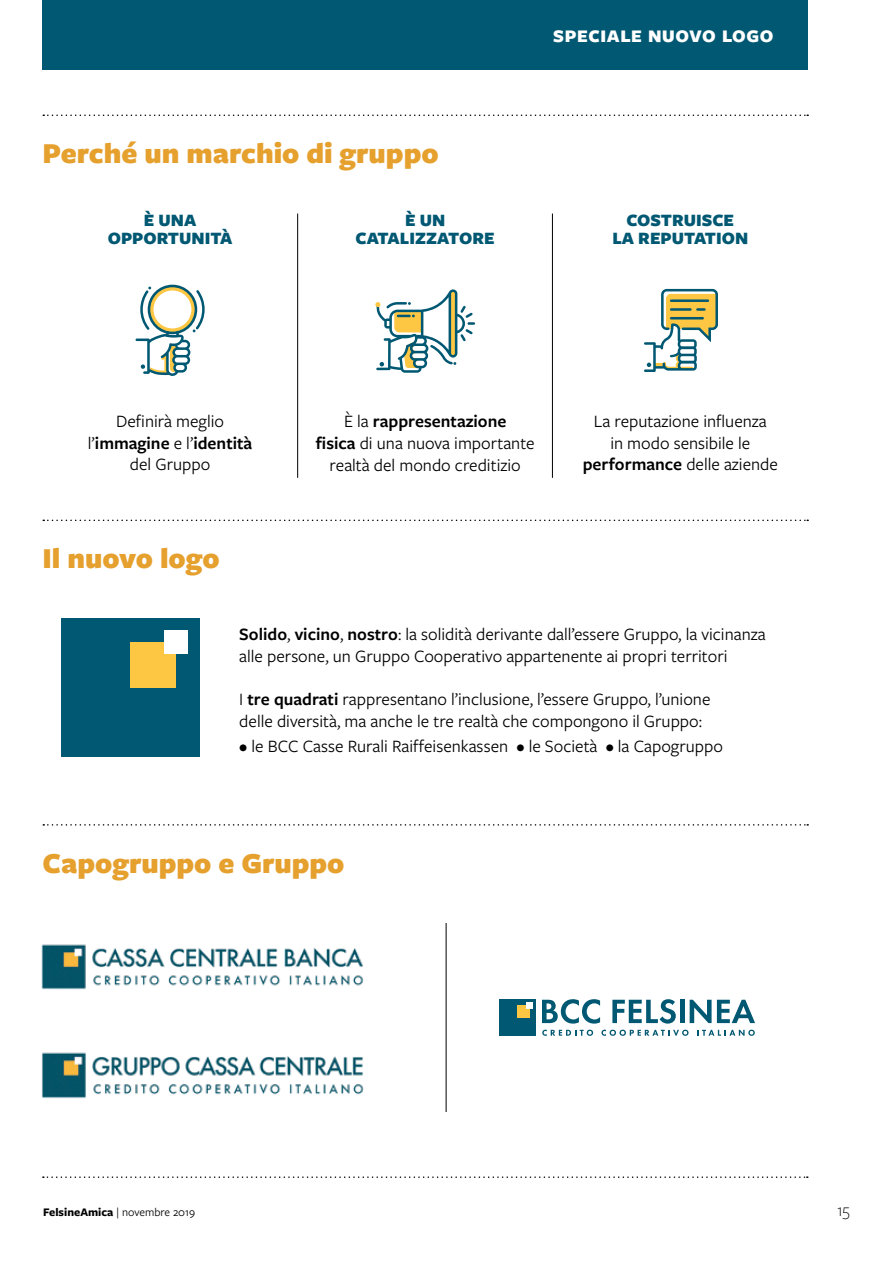
<style>
.page{position:relative;width:893px;height:1263px;background:#fff}
.page>*{position:absolute;margin:0;border:0;box-sizing:border-box;transform-origin:0 0}
.t1{font:900 30px "Freight Sans Pro";color:#e5a02e}
.t2{font:700 24px "Freight Sans Pro";color:#fff}
.t3{font:18px/21.6px "Freight Sans Pro";color:#000;text-align:center}
.t4{font:900 18px/18px "Freight Sans Pro";letter-spacing:.005em;color:#005872;text-align:center}
.t5{font:300 18px "Freight Sans Pro";color:#000}
.t6{font:12px "Freight Sans Pro";color:#000}
.s1{font-weight:600}
.s2{font-weight:700}
</style>
<div class="page">
<div style="left:43px;top:0;width:765px;height:70px;background:#005872"></div>
<svg style="left:644px;top:288px;width:74px;height:84px"></svg>
<svg style="left:136px;top:286px;width:69px;height:90px"></svg>
<div style="left:148px;top:285px;width:49px;height:49px;border:3px solid #005872;border-radius:50%"></div>
<svg style="left:375px;top:289px;width:100px;height:84px"></svg>
<svg style="left:43px;top:824px;width:765px;height:2px"></svg>
<svg style="left:43px;top:520px;width:765px;height:1px"></svg>
<svg style="left:43px;top:115px;width:765px;height:1px"></svg>
<svg style="left:43px;top:1176px;width:765px;height:2px"></svg>
<hr style="left:297px;top:214px;width:1px;height:264px;background:#000">
<hr style="left:446px;top:923px;width:1px;height:189px;background:#000">
<hr style="left:552px;top:214px;width:1px;height:264px;background:#000">
<div style="left:61px;top:619px;width:138px;height:138px;background:#005872"></div>
<div style="left:130px;top:642px;width:46px;height:46px;background:#fdc643"></div>
<div style="left:165px;top:630px;width:23px;height:23px;background:#fff"></div>
<img style="left:41px;top:944px;width:323px;height:46px">
<img style="left:42px;top:1052px;width:322px;height:47px">
<div style="left:499px;top:999px;width:36px;height:37px;background:#005872"></div>
<div style="left:517px;top:1005px;width:12px;height:12px;background:#fdc643"></div>
<svg style="left:526px;top:1002px;width:6px;height:6px"></svg>
<svg style="left:542px;top:999px;width:58px;height:24px"></svg>
<svg style="left:612px;top:999px;width:64px;height:24px"></svg>
<hr style="left:680px;top:1000px;width:4px;height:23px;background:#005872">
<svg style="left:690px;top:1000px;width:65px;height:23px"></svg>
<svg style="left:542px;top:1030px;width:51px;height:6px"></svg>
<svg style="left:601px;top:1030px;width:87px;height:6px"></svg>
<svg style="left:697px;top:1030px;width:58px;height:6px"></svg>
<h1 class="t1" style="left:43px;top:133px;width:398px">Perché un marchio di gruppo</h1>
<p class="t4" style="left:108px;top:210px;width:126px">È UNA<br>OPPORTUNITÀ</p>
<p class="t4" style="left:356px;top:210px;width:141px">È UN<br>CATALIZZATORE</p>
<h2 class="t2" style="left:553px;top:17px;width:110px">SPECIALE nuovo</h2>
<h2 class="t2" style="left:722px;top:17px;width:14px">logo</h2>
<p class="t4" style="left:612px;top:210px;width:137px">COSTRUISCE<br>LA REPUTATION</p>
<p class="t3" style="left:88px;top:410px;width:166px">Definirà meglio l’<span class="s1">immagine</span> e l’<span class="s1">identità </span>del Gruppo</p>
<h1 class="t1" style="left:43px;top:538px;width:179px">Il nuovo logo</h1>
<p class="t3" style="left:316px;top:410px;width:220px">È la <span class="s1">rappresentazione<br>fisica</span> di una nuova importante realtà del mondo creditizio</p>
<p class="t3" style="left:583px;top:410px;width:197px">La reputazione influenza<br>in modo sensibile le <span class="s1">performance</span> delle aziende</p>
<p class="t3" style="left:239px;top:623px;width:528px;text-align:left"><span class="s1">Solido</span>, <span class="s1">vicino</span>, <span class="s1">nostro</span>: la solidità derivante dall’essere Gruppo, la vicinanza alle persone, un Gruppo Cooperativo appartenente ai propri territori</p>
<p class="t3" style="left:239px;top:687px;width:473px;text-align:left">I <span class="s1">tre quadrati</span> rappresentano l’inclusione, l’essere Gruppo, l’unione delle diversità, ma anche le tre realtà che compongono il Gruppo:</p>
<p class="t3" style="left:239px;top:735px;width:485px">• le BCC Casse Rurali Raiffeisenkassen • le Società • la Capogruppo</p>
<h1 class="t1" style="left:43px;top:842px;width:304px">Capogruppo e Gruppo</h1>
<p class="t6" style="left:43px;top:1204px;width:154px"><span class="s2">FelsineAmica</span> | novembre 2019</p>
<p class="t5" style="left:837px;top:1198px;width:14px">15</p>
</div>
